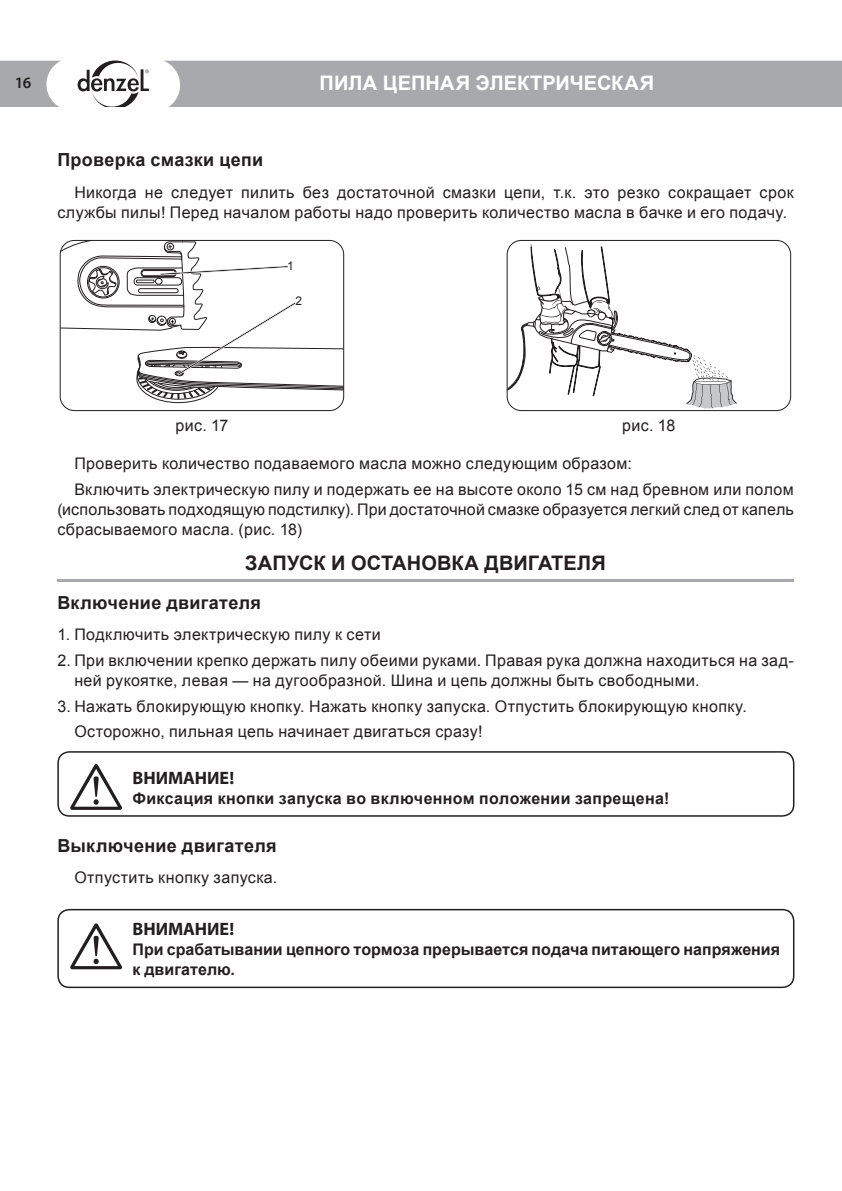
<style>
.page{position:relative;width:842px;height:1191px;background:#fff}
.page>*{position:absolute;margin:0;border:0;box-sizing:border-box;transform-origin:0 0}
.t1{font:700 20px "Arial";letter-spacing:.005em;color:#231f20}
.t2{font:700 20px "Arial";letter-spacing:.005em;color:#fff}
.t3{font:700 18px "Arial";letter-spacing:.015em;color:#231f20}
.t4{font:700 18px "Myriad Pro";letter-spacing:-.005em;color:#231f20}
.t5{font:16px/20px "Arial";letter-spacing:.025em;color:#231f20}
.t6{font:700 16px/20px "Arial";letter-spacing:.005em;color:#231f20}
.t7{font:600 16px "Myriad Pro";color:#231f20}
.t8{font:12px "Arial";color:#231f20}
</style>
<div class="page">
<div style="left:164px;top:61px;width:678px;height:45px;background:#a8a9ad"></div>
<svg style="left:0;top:61px;width:60px;height:45px"></svg>
<svg style="left:78px;top:61px;width:71px;height:45px"></svg>
<hr style="left:57px;top:579px;width:737px;height:2px;background:#a8a9ad">
<svg style="left:506px;top:239px;width:231px;height:170px"></svg>
<svg style="left:59px;top:239px;width:286px;height:164px"></svg>
<svg style="left:57px;top:751px;width:737px;height:65px"></svg>
<svg style="left:57px;top:909px;width:737px;height:79px"></svg>
<p class="t7" style="left:15px;top:72px;width:18px">16</p>
<p class="t2" style="left:320px;top:69px;width:336px">ПИЛА ЦЕПНАЯ ЭЛЕКТРИЧЕСКАЯ</p>
<p class="t3" style="left:57px;top:148px;width:207px">Проверка смазки цепи</p>
<p class="t5" style="left:57px;top:182px;width:738px;text-indent:17px">Никогда не следует пилить без достаточной смазки цепи, т.к. это резко сокращает срок службы пилы! Перед началом работы надо проверить количество масла в бачке и его подачу.</p>
<p class="t8" style="left:287px;top:258px;width:8px">1</p>
<p class="t8" style="left:295px;top:293px;width:8px">2</p>
<p class="t5" style="left:176px;top:415px;width:54px">рис. 17</p>
<p class="t5" style="left:74px;top:451px;width:721px;line-height:25.6px">Проверить количество подаваемого масла можно следующим образом:<br>Включить электрическую пилу и подержать ее на высоте около 15 см над бревном или полом</p>
<p class="t5" style="left:57px;top:499px;width:738px">(использовать подходящую подстилку). При достаточной смазке образуется легкий след от капель сбрасываемого масла. (рис. 18)</p>
<p class="t1" style="left:245px;top:550px;width:362px">ЗАПУСК И ОСТАНОВКА ДВИГАТЕЛЯ</p>
<p class="t3" style="left:57px;top:591px;width:205px">Включение двигателя</p>
<p class="t5" style="left:57px;top:625px;width:325px">1. Подключить электрическую пилу к сети</p>
<p class="t5" style="left:74px;top:650px;width:721px;text-indent:-17px">2. При включении крепко держать пилу обеими руками. Правая рука должна находиться на зад&shy;ней рукоятке, левая — на дугообразной. Шина и цепь должны быть свободными.</p>
<p class="t5" style="left:74px;top:693px;width:674px;line-height:25.6px;text-indent:-17px">3. Нажать блокирующую кнопку. Нажать кнопку запуска. Отпустить блокирующую кнопку.<br>Осторожно, пильная цепь начинает двигаться сразу!</p>
<p class="t4" style="left:133px;top:766px;width:103px">ВНИМАНИЕ!</p>
<p class="t6" style="left:133px;top:788px;width:538px">Фиксация кнопки запуска во включенном положении запрещена!</p>
<p class="t3" style="left:57px;top:833px;width:221px">Выключение двигателя</p>
<p class="t5" style="left:74px;top:867px;width:204px">Отпустить кнопку запуска.</p>
<p class="t4" style="left:133px;top:917px;width:103px">ВНИМАНИЕ!</p>
<p class="t6" style="left:133px;top:940px;width:649px">При срабатывании цепного тормоза прерывается подача питающего напряжения к двигателю.</p>
<p class="t5" style="left:622px;top:415px;width:55px">рис. 18</p>
</div>
